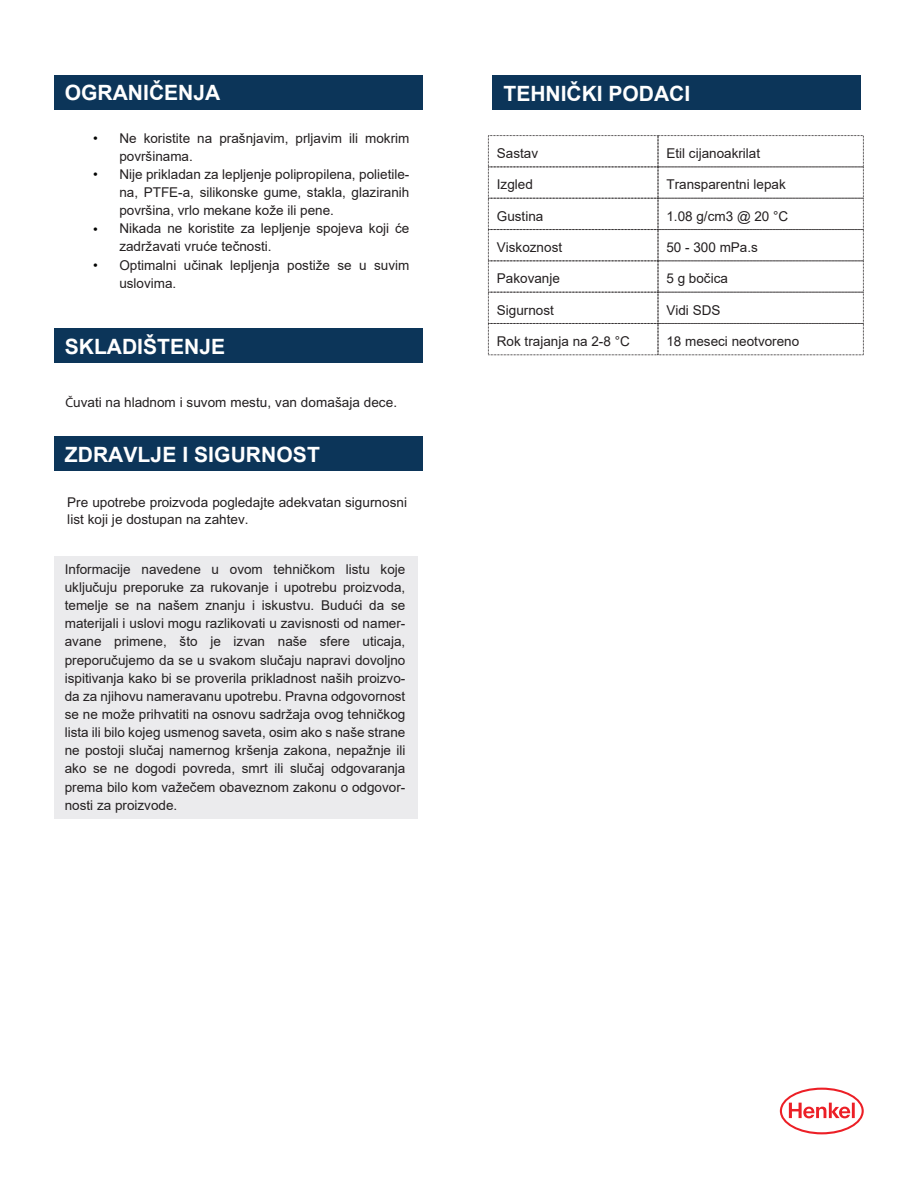
<style>
.page{position:relative;width:918px;height:1188px;background:#fff}
.page>*{position:absolute;margin:0;border:0;box-sizing:border-box;transform-origin:0 0}
.t1{font:700 21px "Arial";color:#fff}
.t2{font:13.5px/18.1px "Arial";color:#231f20}
.t3{font:13.5px "Arial";color:#040503}
.s1{font-family:"Myriad Pro"}
</style>
<div class="page">
<div style="left:54px;top:328px;width:368px;height:35px;background:#0c3559"></div>
<div style="left:493px;top:76px;width:368px;height:34px;background:#0c3559"></div>
<div style="left:54px;top:75px;width:368px;height:34px;background:#0c3559"></div>
<div style="left:54px;top:437px;width:368px;height:34px;background:#0c3559"></div>
<div style="left:54px;top:556px;width:363px;height:262px;background:#ebebed"></div>
<div style="left:658px;top:229px;width:206px;height:32px;border:1px dashed #231f20"></div>
<div style="left:658px;top:323px;width:206px;height:32px;border:1px dashed #231f20"></div>
<svg style="left:780px;top:1088px;width:84px;height:46px"></svg>
<h1 class="t1" style="left:65px;top:78px;width:157px">OGRANIČENJA</h1>
<h1 class="t1" style="left:504px;top:79px;width:188px">TEHNIČKI PODACI</h1>
<p class="t3" style="left:93px;top:129px;width:6px">•</p>
<p class="t3" style="left:93px;top:165px;width:6px">•</p>
<p class="t3" style="left:93px;top:220px;width:6px">•</p>
<p class="t3" style="left:93px;top:256px;width:6px">•</p>
<p class="t2" style="left:119px;top:129px;width:292px">Ne koristite na prašnjavim, prljavim ili mokrim površinama.<br>Nije prikladan za lepljenje polipropilena, polietile&shy;na, PTFE-a, silikonske gume, stakla, glaziranih površina, vrlo mekane kože ili pene.<br>Nikada ne koristite za lepljenje spojeva koji će zadržavati vruće tečnosti.<br>Optimalni učinak lepljenja postiže se u suvim uslovima.</p>
<h1 class="t1" style="left:65px;top:331px;width:162px">SKLADIŠTENJE</h1>
<p class="t2" style="left:65px;top:394px;width:333px"><span class="s1">Č</span>uvati na hladnom i suvom mestu, van domašaja dece.</p>
<h1 class="t1" style="left:65px;top:439px;width:257px">ZDRAVLJE I SIGURNOST</h1>
<p class="t2" style="left:67px;top:495px;width:341px;line-height:16.2px">Pre upotrebe proizvoda pogledajte adekvatan sigurnosni list koji je dostupan na zahtev.</p>
<p class="t2" style="left:65px;top:560px;width:342px;text-align:justify">Informacije navedene u ovom tehničkom listu koje uključuju preporuke za rukovanje i upotrebu proizvoda, temelje se na našem znanju i iskustvu. Budući da se materijali i uslovi mogu razlikovati u zavisnosti od namer&shy;avane primene, što je izvan naše sfere uticaja, preporučujemo da se u svakom slučaju napravi dovoljno ispitivanja kako bi se proverila prikladnost naših proizvo&shy;da za njihovu nameravanu upotrebu. Pravna odgovornost se ne može prihvatiti na osnovu sadržaja ovog tehničkog lista ili bilo kojeg usmenog saveta, osim ako s naše strane ne postoji slučaj namernog kršenja zakona, nepažnje ili ako se ne dogodi povreda, smrt ili slučaj odgovaranja prema bilo kom važečem obaveznom zakonu o odgovor&shy;nosti za proizvode.</p>
<p class="t2" style="left:497px;top:144px;width:43px">Sastav</p>
<p class="t2" style="left:666px;top:144px;width:95px">Etil cijanoakrilat</p>
<p class="t2" style="left:497px;top:175px;width:38px">Izgled</p>
<p class="t2" style="left:666px;top:175px;width:121px">Transparentni lepak</p>
<p class="t2" style="left:497px;top:207px;width:48px">Gustina</p>
<p class="t2" style="left:666px;top:207px;width:123px">1.08 g/cm3 @ 20 °C</p>
<p class="t2" style="left:497px;top:238px;width:67px">Viskoznost</p>
<p class="t2" style="left:666px;top:238px;width:93px">50 - 300 mPa.s</p>
<p class="t2" style="left:497px;top:269px;width:65px">Pakovanje</p>
<p class="t2" style="left:666px;top:269px;width:63px">5 g bočica</p>
<p class="t2" style="left:497px;top:301px;width:59px">Sigurnost</p>
<p class="t2" style="left:666px;top:301px;width:56px">Vidi SDS</p>
<p class="t2" style="left:497px;top:332px;width:134px">Rok trajanja na 2-8 °C</p>
<p class="t2" style="left:666px;top:332px;width:134px">18 meseci neotvoreno</p>
</div>
